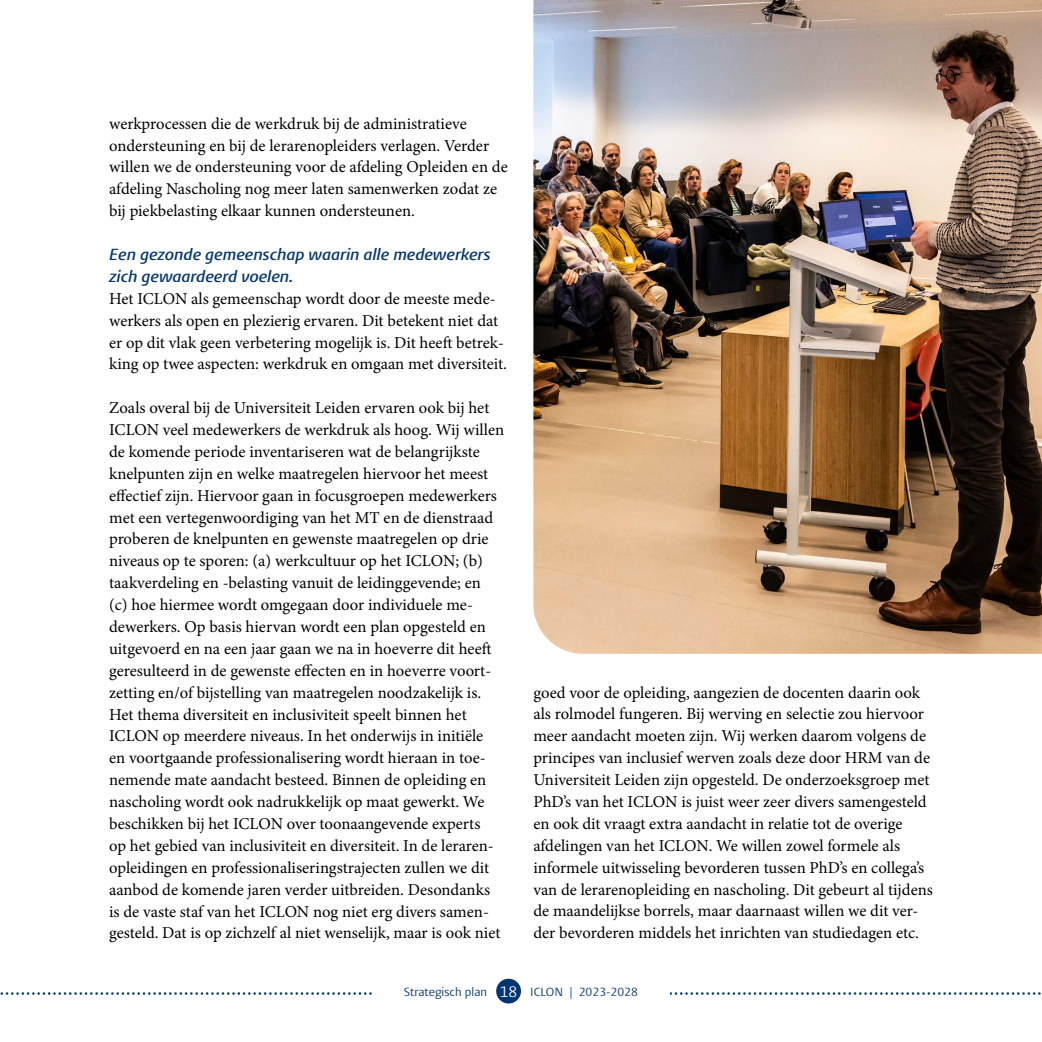
<style>
.page{position:relative;width:1042px;height:1042px;background:#fff}
.page>*{position:absolute;margin:0;border:0;box-sizing:border-box;transform-origin:0 0}
.t1{font:16.62px/21.9px "Minion Pro";color:#000}
.t2{font:italic 600 16.62px/21.9px "Vestula";color:#033572}
.t3{font:12.25px "Vestula";color:#033572}
.s1{font-size:15.75px;color:#fff}
</style>
<div class="page">
<svg style="left:0;top:992px;width:1041px;height:3px"></svg>
<div style="left:372px;top:967px;width:298px;height:40px;background:#fff"></div>
<div style="left:496px;top:978px;width:25px;height:25px;background:#033572;border-radius:50%"></div>
<img style="left:533px;top:0;width:509px;height:654px">
<p class="t1" style="left:109px;top:113px;width:400px">werkprocessen die de werkdruk bij de administratieve ondersteuning en bij de lerarenopleiders verlagen. Verder willen we de ondersteuning voor de afdeling Opleiden en de afdeling Nascholing nog meer laten samenwerken zodat ze bij piekbelasting elkaar kunnen ondersteunen.</p>
<p class="t2" style="left:109px;top:244px;width:383px">Een gezonde gemeenschap waarin alle medewerkers zich gewaardeerd voelen.</p>
<p class="t1" style="left:109px;top:288px;width:399px">Het ICLON als gemeenschap wordt door de meeste mede&shy;werkers als open en plezierig ervaren. Dit betekent niet dat er op dit vlak geen verbetering mogelijk is. Dit heeft betrek&shy;king op twee aspecten: werkdruk en omgaan met diversiteit.</p>
<p class="t1" style="left:109px;top:397px;width:396px">Zoals overal bij de Universiteit Leiden ervaren ook bij het ICLON veel medewerkers de werkdruk als hoog. Wij willen de komende periode inventariseren wat de belangrijkste knelpunten zijn en welke maatregelen hiervoor het meest effectief zijn. Hiervoor gaan in focusgroepen medewerkers met een vertegenwoordiging van het MT en de dienstraad proberen de knelpunten en gewenste maatregelen op drie niveaus op te sporen: (a) werkcultuur op het ICLON; (b) taakverdeling en -belasting vanuit de leidinggevende; en<br>(c) hoe hiermee wordt omgegaan door individuele me&shy;dewerkers. Op basis hiervan wordt een plan opgesteld en uitgevoerd en na een jaar gaan we na in hoeverre dit heeft geresulteerd in de gewenste effecten en in hoeverre voort&shy;zetting en/of bijstelling van maatregelen noodzakelijk is.<br>Het thema diversiteit en inclusiviteit speelt binnen het ICLON op meerdere niveaus. In het onderwijs in initiële<br>en voortgaande professionalisering wordt hieraan in toe&shy;nemende mate aandacht besteed. Binnen de opleiding en nascholing wordt ook nadrukkelijk op maat gewerkt. We beschikken bij het ICLON over toonaangevende experts<br>op het gebied van inclusiviteit en diversiteit. In de leraren&shy;opleidingen en professionaliseringstrajecten zullen we dit aanbod de komende jaren verder uitbreiden. Desondanks is de vaste staf van het ICLON nog niet erg divers samen&shy;gesteld. Dat is op zichzelf al niet wenselijk, maar is ook niet</p>
<p class="t1" style="left:533px;top:681px;width:401px">goed voor de opleiding, aangezien de docenten daarin ook als rolmodel fungeren. Bij werving en selectie zou hiervoor meer aandacht moeten zijn. Wij werken daarom volgens de principes van inclusief werven zoals deze door HRM van de Universiteit Leiden zijn opgesteld. De onderzoeksgroep met PhD’s van het ICLON is juist weer zeer divers samengesteld en ook dit vraagt extra aandacht in relatie tot de overige afdelingen van het ICLON. We willen zowel formele als informele uitwisseling bevorderen tussen PhD’s en collega’s van de lerarenopleiding en nascholing. Dit gebeurt al tijdens de maandelijkse borrels, maar daarnaast willen we dit ver&shy;der bevorderen middels het inrichten van studiedagen etc.</p>
<p class="t3" style="left:404px;top:984px;width:235px">Strategisch plan <span class="s1">18</span> ICLON | 2023-2028</p>
</div>
